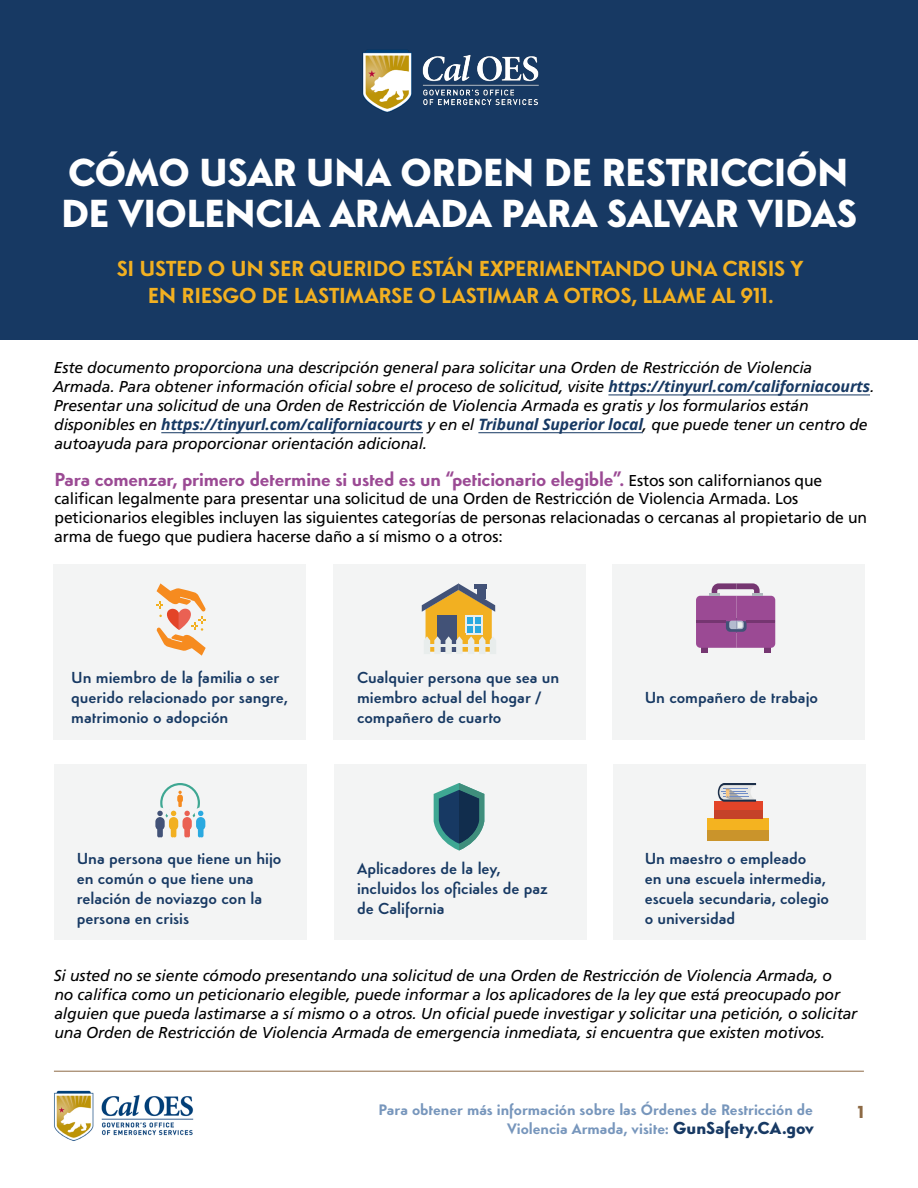
<style>
.page{position:relative;width:918px;height:1188px;background:#fff}
.page>*{position:absolute;margin:0;border:0;box-sizing:border-box;transform-origin:0 0}
.t1{font:800 40.5px/40.5px "Simplo";letter-spacing:-.01em;color:#fff}
.t2{font:700 22.5px/27px "Simplo";letter-spacing:-.01em;color:#f2b021;text-align:center}
.t3{font:700 19.5px "Simplo";letter-spacing:-.01em;color:#9b4a94}
.t4{font:800 18px "Simplo";color:#8d6a45}
.t5{font:600 16.5px/19.8px "Simplo";color:#173963}
.t6{font:italic 15.75px/18.9px "Frutiger LT Std";letter-spacing:-.01em;color:#000}
.t7{font:15.75px/18.9px "Frutiger LT Std";letter-spacing:-.01em;color:#000}
.t8{font:italic 700 15.75px "Noto Sans";letter-spacing:-.01em;color:#173963}
.t9{font:700 15.75px "Simplo";color:#7796bc}
.s1{font-family:"Noto Sans";font-weight:700;color:#173963}
.s2{font-family:"Frutiger LT Std";font-weight:400;color:#000}
.s3{font-family:"Frutiger LT Std";font-weight:400;font-size:15.75px;color:#000}
.s4{font-weight:800;font-size:18px;color:#173963}
</style>
<div class="page">
<hr style="left:54px;top:1071px;width:810px;height:1px;background:#8d6a45">
<img style="left:54px;top:1090px;width:140px;height:51px">
<div style="left:613px;top:764px;width:252px;height:175px;background:#f3f4f4"></div>
<div style="left:334px;top:764px;width:252px;height:175px;background:#f3f4f4"></div>
<div style="left:54px;top:764px;width:253px;height:175px;background:#f3f4f4"></div>
<div style="left:612px;top:565px;width:253px;height:175px;background:#f3f4f4"></div>
<div style="left:333px;top:565px;width:253px;height:175px;background:#f3f4f4"></div>
<div style="left:53px;top:565px;width:253px;height:175px;background:#f3f4f4"></div>
<div style="left:0;top:0;width:918px;height:339px;background:#173963"></div>
<img style="left:362px;top:50px;width:177px;height:63px">
<hr style="left:608px;top:395px;width:262px;height:1px;background:#173963">
<hr style="left:161px;top:432px;width:262px;height:1px;background:#173963">
<hr style="left:478px;top:432px;width:165px;height:1px;background:#173963">
<svg style="left:434px;top:783px;width:50px;height:67px"></svg>
<svg style="left:422px;top:583px;width:74px;height:71px"></svg>
<hr style="left:427px;top:645px;width:66px;height:2px;background:#e8edec">
<svg style="left:696px;top:583px;width:79px;height:70px"></svg>
<svg style="left:156px;top:583px;width:50px;height:73px"></svg>
<div style="left:708px;top:818px;width:61px;height:22px;background:#f4b320"></div>
<div style="left:714px;top:802px;width:49px;height:16px;background:#e34428"></div>
<svg style="left:718px;top:783px;width:38px;height:19px"></svg>
<div style="left:714px;top:810px;width:49px;height:8px;background:#c54229"></div>
<div style="left:708px;top:830px;width:61px;height:10px;background:#ca942b"></div>
<svg style="left:155px;top:783px;width:50px;height:54px"></svg>
<h1 class="t1" style="left:61px;top:152px;width:798px">CÓMO USAR UNA ORDEN DE RESTRICCIÓN<br>DE VIOLENCIA ARMADA PARA SALVAR VIDAS</h1>
<h2 class="t2" style="left:117px;top:255px;width:688px">SI USTED O UN SER QUERIDO ESTÁN EXPERIMENTANDO UNA CRISIS Y<br>EN RIESGO DE LASTIMARSE O LASTIMAR A OTROS, LLAME AL 911.</h2>
<p class="t6" style="left:53px;top:358px;width:823px">Este documento proporciona una descripción general para solicitar una Orden de Restricción de Violencia<br>Armada. Para obtener información oficial sobre el proceso de solicitud, visite <span class="s1">https://tinyurl.com/californiacourts</span>.<br>Presentar una solicitud de una Orden de Restricción de Violencia Armada es gratis y los formularios están</p>
<p class="t8" style="left:54px;top:413px;width:815px"><span class="s2">disponibles en</span> https://tinyurl.com/californiacourts <span class="s2">y en el</span> Tribunal Superior local<span class="s2">, que puede tener un centro de</span></p>
<p class="t6" style="left:54px;top:434px;width:374px">autoayuda para proporcionar orientación adicional.</p>
<p class="t3" style="left:54px;top:468px;width:769px">Para comenzar, primero determine si usted es un “peticionario elegible”. <span class="s3">Estos son californianos que</span></p>
<p class="t7" style="left:54px;top:490px;width:814px">califican legalmente para presentar una solicitud de una Orden de Restricción de Violencia Armada. Los peticionarios elegibles incluyen las siguientes categorías de personas relacionadas o cercanas al propietario de un arma de fuego que pudiera hacerse daño a sí mismo o a otros:</p>
<p class="t5" style="left:71px;top:667px;width:218px">Un miembro de la familia o ser querido relacionado por sangre, matrimonio o adopción</p>
<p class="t5" style="left:357px;top:668px;width:204px">Cualquier persona que sea un miembro actual del hogar / compañero de cuarto</p>
<p class="t5" style="left:77px;top:849px;width:206px">Una persona que tiene un hijo en común o que tiene una relación de noviazgo con la persona en crisis</p>
<p class="t5" style="left:357px;top:859px;width:192px">Aplicadores de la ley, incluidos los oficiales de paz de California</p>
<p class="t5" style="left:645px;top:687px;width:175px">Un compañero de trabajo</p>
<p class="t5" style="left:645px;top:849px;width:186px">Un maestro o empleado<br>en una escuela intermedia, escuela secundaria, colegio o universidad</p>
<p class="t6" style="left:54px;top:966px;width:805px">Si usted no se siente cómodo presentando una solicitud de una Orden de Restricción de Violencia Armada, o<br>no califica como un peticionario elegible, puede informar a los aplicadores de la ley que está preocupado por alguien que pueda lastimarse a sí mismo o a otros. Un oficial puede investigar y solicitar una petición, o solicitar una Orden de Restricción de Violencia Armada de emergencia inmediata, si encuentra que existen motivos.</p>
<p class="t9" style="left:379px;top:1100px;width:436px">Para obtener más información sobre las Órdenes de Restricción de</p>
<p class="t4" style="left:857px;top:1102px;width:8px">1</p>
<p class="t9" style="left:507px;top:1119px;width:308px">Violencia Armada, visite: <span class="s4">GunSafety.CA.gov</span></p>
</div>
